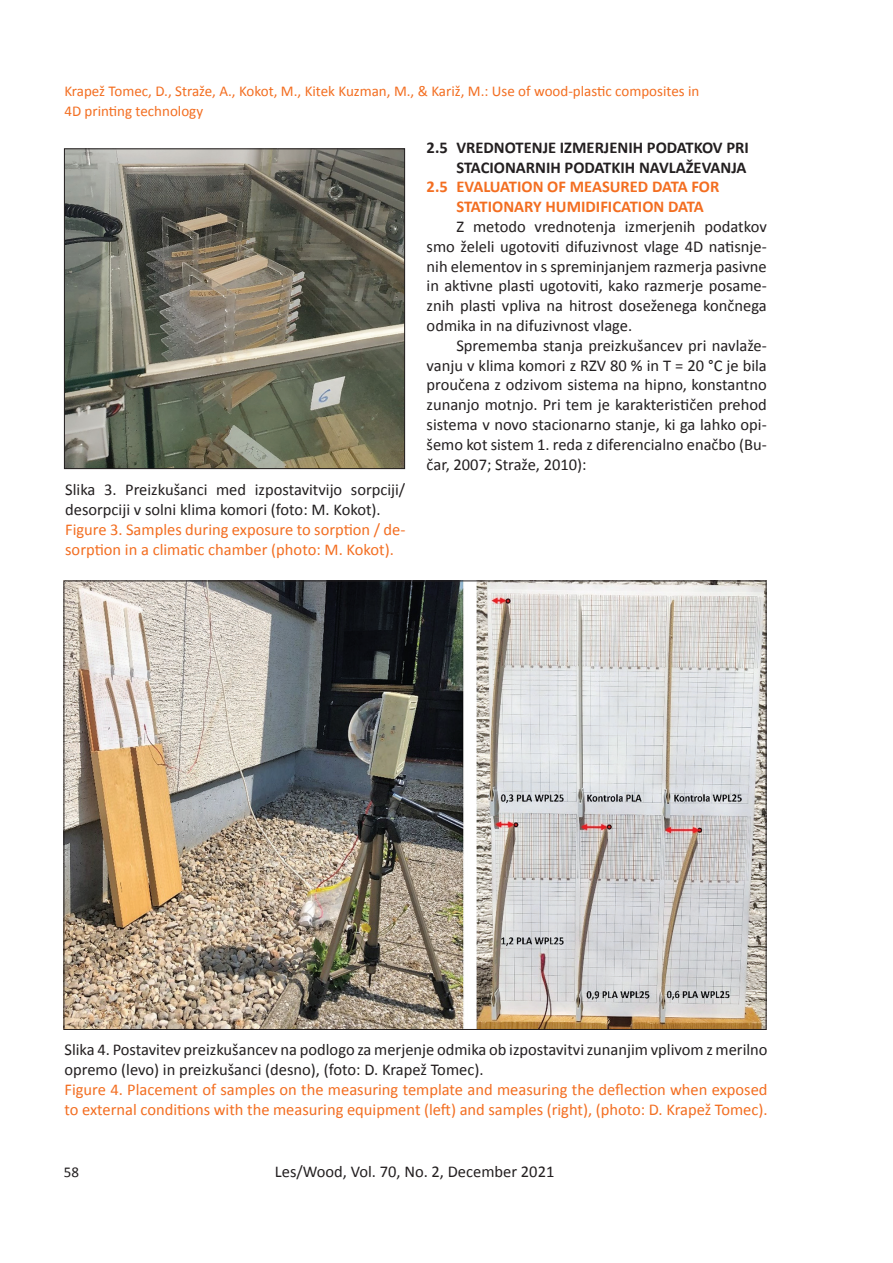
<style>
.page{position:relative;width:893px;height:1263px;background:#fff}
.page>*{position:absolute;margin:0;border:0;box-sizing:border-box;transform-origin:0 0}
.t1{font:16.5px/19.8px "Calibri";color:#231f20;text-align:justify}
.t2{font:16.5px/19.8px "Calibri";color:#f36e21}
.t3{font:700 16.5px/19.8px "Calibri";color:#231f20;text-align:right}
.t4{font:700 16.5px/19.8px "Calibri";color:#f36e21}
.t5{font:15px/19.8px "Calibri";color:#f36e21}
.t6{font:15px "Calibri";color:#231f20}
</style>
<div class="page">
<img style="left:66px;top:151px;width:337px;height:316px">
<div style="left:64px;top:149px;width:341px;height:320px;border:1px solid #231f20"></div>
<img style="left:66px;top:583px;width:698px;height:445px">
<p class="t5" style="left:64px;top:81px;width:636px">Krapež Tomec, D., Straže, A., Kokot, M., Kitek Kuzman, M., &amp; Kariž, M.: Use of wood-plastic composites in<br>4D printing technology</p>
<p class="t3" style="left:427px;top:137px;width:324px">2.5 VREDNOTENJE IZMERJENIH PODATKOV PRI<br>STACIONARNIH PODATKIH NAVLAŽEVANJA</p>
<p class="t4" style="left:456px;top:177px;width:264px;text-indent:-30px">2.5 EVALUATION OF MEASURED DATA FOR<br>STATIONARY HUMIDIFICATION DATA</p>
<p class="t1" style="left:427px;top:217px;width:342px;text-indent:30px">Z metodo vrednotenja izmerjenih podatkov smo želeli ugotoviti difuzivnost vlage 4D natisnje&shy;nih elementov in s spreminjanjem razmerja pasivne in aktivne plasti ugotoviti, kako razmerje posame&shy;znih plasti vpliva na hitrost doseženega končnega odmika in na difuzivnost vlage.</p>
<p class="t1" style="left:427px;top:335px;width:342px;text-indent:30px">Sprememba stanja preizkušancev pri navlaže&shy;vanju v klima komori z RZV 80 % in T = 20 °C je bila proučena z odzivom sistema na hipno, konstantno zunanjo motnjo. Pri tem je karakterističen prehod sistema v novo stacionarno stanje, ki ga lahko opi&shy;šemo kot sistem 1. reda z diferencialno enačbo (Bu&shy;čar, 2007; Straže, 2010):</p>
<p class="t1" style="left:65px;top:480px;width:342px">Slika 3. Preizkušanci med izpostavitvijo sorpciji/ desorpciji v solni klima komori (foto: M. Kokot).</p>
<p class="t2" style="left:65px;top:520px;width:342px">Figure 3. Samples during exposure to sorption / de&shy;sorption in a climatic chamber (photo: M. Kokot).</p>
<p class="t1" style="left:65px;top:1040px;width:705px">Slika 4. Postavitev preizkušancev na podlogo za merjenje odmika ob izpostavitvi zunanjim vplivom z merilno opremo (levo) in preizkušanci (desno), (foto: D. Krapež Tomec).</p>
<p class="t2" style="left:65px;top:1080px;width:705px">Figure 4. Placement of samples on the measuring template and measuring the deflection when exposed to external conditions with the measuring equipment (left) and samples (right), (photo: D. Krapež Tomec).</p>
<p class="t6" style="left:64px;top:1163px;width:17px">58</p>
<p class="t1" style="left:275px;top:1162px;width:281px">Les/Wood, Vol. 70, No. 2, December 2021</p>
</div>
